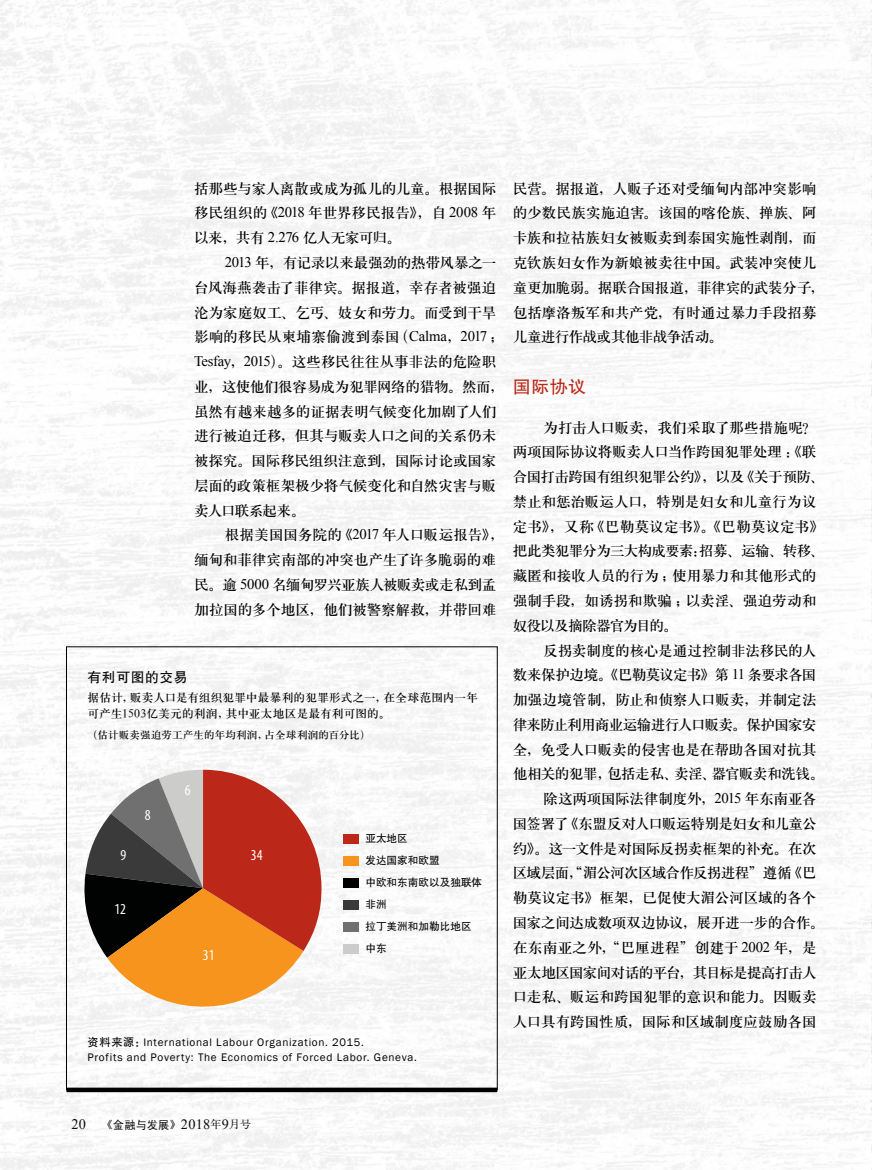
<style>
.page{position:relative;width:872px;height:1170px;background:#fff}
.page>*{position:absolute;margin:0;border:0;box-sizing:border-box;transform-origin:0 0}
.t1{font:17.7px "FZHTK GBK1 0";color:#bb2818}
.t2{font:condensed 15.15px "Myriad Pro";color:#fff}
.t3{font:14.7px/24.8px "H Ya 3 gj";letter-spacing:-.025em;color:#000}
.t4{font:14.7px "H Ya 3 gj";letter-spacing:-.045em;color:#000}
.t5{font:14.7px "H Ya 3 gj";letter-spacing:-.06em;color:#000}
.t6{font:14.7px "H Ya 3 gj";letter-spacing:-.055em;color:#000}
.t7{font:14.7px "H Ya 3 gj";letter-spacing:.015em;color:#000}
.t8{font:14.7px "H Ya 3 gj";letter-spacing:-.065em;color:#000}
.t9{font:13.8px "FZHTJW GB1 0";letter-spacing:.04em;color:#000}
.t10{font:11.7px/15.6px "H Ya 3 gj";letter-spacing:.01em;color:#000}
.t11{font:11.55px "Sim Hei";color:#000}
.t12{font:11.25px/15.5px "Franklin Gothic";letter-spacing:.06em;color:#000}
.t13{font:10.65px/22px "FZHTJW GB1 0";color:#000}
.t14{font:10.5px "H Ya 3 gj";letter-spacing:.015em;color:#000}
.s1{font-family:"Times New Roman"}
.s2{font-family:"FZHTJW GB1 0"}
.s3{font-family:"Times New Roman";font-size:14.55px}
.s4{font-family:"FZHTK GBK1 0";font-size:10.05px}
.s5{font-family:"Times New Roman";font-size:14.25px}
.s6{font-family:"FZS3 K GBK1 0";font-size:10.65px}
</style>
<div class="page">
<img style="left:0;top:0;width:872px;height:1169px">
<svg style="left:82px;top:769px;width:239px;height:254px"></svg>
<div style="left:66px;top:1087px;width:431px;height:5px;background:#000100"></div>
<div style="left:343px;top:834px;width:16px;height:10px;background:#bb2718"></div>
<div style="left:343px;top:856px;width:16px;height:10px;background:#f7941d"></div>
<div style="left:343px;top:878px;width:16px;height:9px;background:#010302"></div>
<div style="left:343px;top:899px;width:16px;height:10px;background:#393a39"></div>
<div style="left:343px;top:921px;width:16px;height:10px;background:#707070"></div>
<div style="left:343px;top:943px;width:16px;height:10px;background:#cccccb"></div>
<p class="t3" style="left:194px;top:176px;width:304px;text-align:justify">括那些与家人离散或成为孤儿的儿童。根据国际移民组织的《<span class="s1">2018</span> 年世界移民报告》，自 <span class="s1">2008</span> 年以来，共有 <span class="s1">2.276</span> 亿人无家可归。</p>
<p class="t3" style="left:194px;top:250px;width:311px;text-indent:31px"><span class="s1">2013</span> 年，有记录以来最强劲的热带风暴之一台风海燕袭击了菲律宾。据报道，幸存者被强迫沦为家庭奴工、乞丐、妓女和劳力。而受到干旱影响的移民从柬埔寨偷渡到泰国（<span class="s1">Calma</span>，<span class="s1">2017</span>；<br><span class="s1">Tesfay</span>，<span class="s1">2015</span>）。这些移民往往从事非法的危险职业，这使他们很容易成为犯罪网络的猎物。然而，虽然有越来越多的证据表明气候变化加剧了人们进行被迫迁移，但其与贩卖人口之间的关系仍未被探究。国际移民组织注意到，国际讨论或国家层面的政策框架极少将气候变化和自然灾害与贩卖人口联系起来。</p>
<p class="t3" style="left:194px;top:522px;width:311px;text-indent:31px">根据美国国务院的《<span class="s1">2017</span> 年人口贩运报告》，缅甸和菲律宾南部的冲突也产生了许多脆弱的难民。逾 <span class="s1">5000</span> 名缅甸罗兴亚族人被贩卖或走私到孟加拉国的多个地区，他们被警察解救，并带回难</p>
<p class="t9" style="left:88px;top:669px;width:101px">有利可图的交易</p>
<p class="t10" style="left:88px;top:689px;width:392px">据估计，贩卖人口是有组织犯罪中最暴利的犯罪形式之一，在全球范围内一年可产生1503亿美元的利润，其中亚太地区是最有利可图的。</p>
<p class="t14" style="left:88px;top:730px;width:284px">（估计贩卖强迫劳工产生的年均利润，占全球利润的百分比）</p>
<p class="t2" style="left:120px;top:846px;width:7px">9</p>
<p class="t2" style="left:114px;top:901px;width:13px">12</p>
<p class="t2" style="left:145px;top:806px;width:7px">8</p>
<p class="t2" style="left:185px;top:781px;width:7px">6</p>
<p class="t2" style="left:203px;top:946px;width:13px">31</p>
<p class="t2" style="left:251px;top:846px;width:13px">34</p>
<p class="t13" style="left:365px;top:827px;width:118px">亚太地区<br>发达国家和欧盟<br>中欧和东南欧以及独联体非洲<br>拉丁美洲和加勒比地区中东</p>
<p class="t12" style="left:88px;top:1034px;width:331px"><span class="s2">资料来源：</span>International Labour Organization. 2015.<br>Profits and Poverty: The Economics of Forced Labor. Geneva.</p>
<p class="t3" style="left:513px;top:176px;width:313px">民营。据报道，人贩子还对受缅甸内部冲突影响的少数民族实施迫害。该国的喀伦族、掸族、阿卡族和拉祜族妇女被贩卖到泰国实施性剥削，而克钦族妇女作为新娘被卖往中国。武装冲突使儿童更加脆弱。据联合国报道，菲律宾的武装分子，包括摩洛叛军和共产党，有时通过暴力手段招募儿童进行作战或其他非战争活动。</p>
<p class="t1" style="left:513px;top:377px;width:75px">国际协议</p>
<p class="t3" style="left:513px;top:415px;width:313px;text-indent:31px">为打击人口贩卖，我们采取了那些措施呢？两项国际协议将贩卖人口当作跨国犯罪处理：《联合国打击跨国有组织犯罪公约》，以及《关于预防、禁止和惩治贩运人口，特别是妇女和儿童行为议定书》，又称《巴勒莫议定书》。《巴勒莫议定书》把此类犯罪分为三大构成要素：招募、运输、转移、藏匿和接收人员的行为；使用暴力和其他形式的强制手段，如诱拐和欺骗；以卖淫、强迫劳动和奴役以及摘除器官为目的。</p>
<p class="t3" style="left:543px;top:637px;width:275px">反拐卖制度的核心是通过控制非法移民的人</p>
<p class="t6" style="left:513px;top:667px;width:305px">数来保护边境。《巴勒莫议定书》第 <span class="s1">11</span> 条要求各国</p>
<p class="t3" style="left:513px;top:687px;width:305px">加强边境管制，防止和侦察人口贩卖，并制定法</p>
<p class="t8" style="left:513px;top:717px;width:305px">律来防止利用商业运输进行人口贩卖。保护国家安</p>
<p class="t3" style="left:513px;top:736px;width:305px">全，免受人口贩卖的侵害也是在帮助各国对抗其</p>
<p class="t4" style="left:513px;top:766px;width:313px">他相关的犯罪，包括走私、卖淫、器官贩卖和洗钱。</p>
<p class="t3" style="left:543px;top:786px;width:275px">除这两项国际法律制度外，<span class="s1">2015</span> 年东南亚各</p>
<p class="t4" style="left:513px;top:816px;width:305px">国签署了《东盟反对人口贩运特别是妇女和儿童公</p>
<p class="t3" style="left:513px;top:835px;width:305px">约》。这一文件是对国际反拐卖框架的补充。在次</p>
<p class="t5" style="left:513px;top:865px;width:305px">区域层面，“湄公河次区域合作反拐进程”遵循《巴</p>
<p class="t3" style="left:513px;top:885px;width:305px">勒莫议定书》框架，已促使大湄公河区域的各个</p>
<p class="t3" style="left:513px;top:910px;width:313px">国家之间达成数项双边协议，展开进一步的合作。</p>
<p class="t7" style="left:513px;top:939px;width:305px">在东南亚之外，“巴厘进程”创建于 <span class="s1">2002</span> 年，是</p>
<p class="t5" style="left:513px;top:964px;width:305px">亚太地区国家间对话的平台，其目标是提高打击人</p>
<p class="t3" style="left:513px;top:984px;width:305px">口走私、贩运和跨国犯罪的意识和能力。因贩卖</p>
<p class="t3" style="left:513px;top:1009px;width:305px">人口具有跨国性质，国际和区域制度应鼓励各国</p>
<p class="t11" style="left:72px;top:1118px;width:181px"><span class="s3">20</span> <span class="s4">《</span>金融与发展<span class="s4">》</span> <span class="s5">2018</span><span class="s6">年</span><span class="s5">9</span><span class="s6">月号</span></p>
</div>
